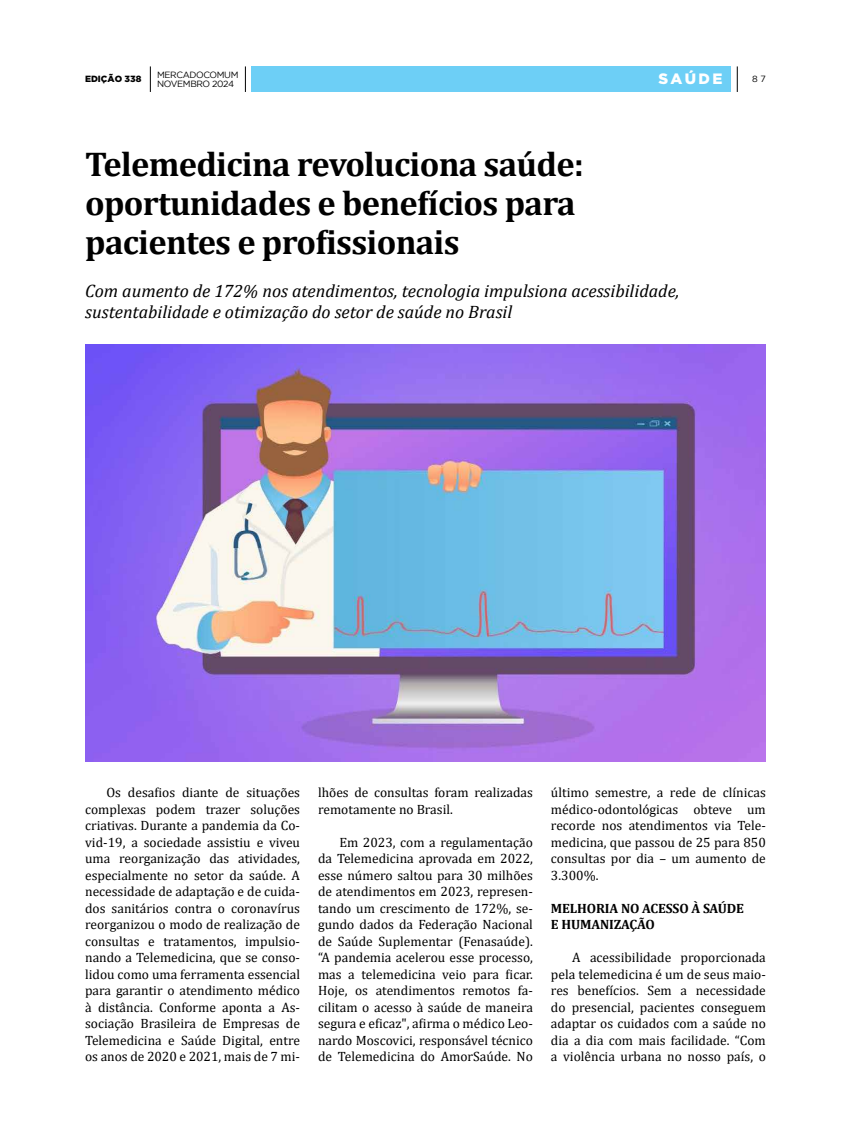
<style>
.page{position:relative;width:851px;height:1127px;background:#fff}
.page>*{position:absolute;margin:0;border:0;box-sizing:border-box;transform-origin:0 0}
.t1{font:700 34.5px/39px "Cambria";letter-spacing:-.02em;color:#000}
.t2{font:italic 18px/21px "Cambria";color:#000}
.t3{font:900 15px "Gotham";letter-spacing:.16em;color:#fff}
.t4{font:13.5px/16.5px "Cambria";color:#000;text-align:justify}
.t5{font:700 13.5px/16.5px "Cambria";letter-spacing:-.01em;color:#000}
.t6{font:9px "Gotham";letter-spacing:-.04em;color:#000}
.t7{font:900 9px "Gotham";color:#000}
</style>
<div class="page">
<div style="left:252px;top:66px;width:478px;height:26px;background:#6dcff6"></div>
<svg style="left:245px;top:66px;width:1px;height:26px"></svg>
<svg style="left:736px;top:66px;width:1px;height:26px"></svg>
<svg style="left:150px;top:66px;width:1px;height:26px"></svg>
<img style="left:85px;top:344px;width:680px;height:417px">
<p class="t7" style="left:85px;top:74px;width:58px">EDIÇÃO 338</p>
<p class="t3" style="left:658px;top:70px;width:65px">SAÚDE</p>
<p class="t6" style="left:752px;top:74px;width:15px">8 7</p>
<p class="t6" style="left:157px;top:79px;width:78px">NOVEMBRO 2024</p>
<p class="t6" style="left:157px;top:70px;width:83px">MERCADOCOMUM</p>
<h1 class="t1" style="left:85px;top:143px;width:500px">Telemedicina revoluciona saúde: oportunidades e benefícios para pacientes e profissionais</h1>
<h2 class="t2" style="left:85px;top:280px;width:595px">Com aumento de 172% nos atendimentos, tecnologia impulsiona acessibilidade, sustentabilidade e otimização do setor de saúde no Brasil</h2>
<p class="t4" style="left:85px;top:784px;width:216px;text-indent:21px">Os desafios diante de situações complexas podem trazer soluções criativas. Durante a pandemia da Co&shy;vid-19, a sociedade assistiu e viveu uma reorganização das atividades, especialmente no setor da saúde. A necessidade de adaptação e de cuida&shy;dos sanitários contra o coronavírus reorganizou o modo de realização de consultas e tratamentos, impulsio&shy;nando a Telemedicina, que se conso&shy;lidou como uma ferramenta essencial para garantir o atendimento médico à distância. Conforme aponta a As&shy;sociação Brasileira de Empresas de Telemedicina e Saúde Digital, entre os anos de 2020 e 2021, mais de 7 mi-</p>
<p class="t4" style="left:318px;top:784px;width:216px">lhões de consultas foram realizadas remotamente no Brasil.</p>
<p class="t4" style="left:318px;top:834px;width:216px;text-indent:21px">Em 2023, com a regulamentação da Telemedicina aprovada em 2022, esse número saltou para 30 milhões de atendimentos em 2023, represen&shy;tando um crescimento de 172%, se&shy;gundo dados da Federação Nacional de Saúde Suplementar (Fenasaúde). “A pandemia acelerou esse processo, mas a telemedicina veio para ficar.<br>Hoje, os atendimentos remotos fa&shy;cilitam o acesso à saúde de maneira segura e eficaz", afirma o médico Leo&shy;nardo Moscovici, responsável técnico de Telemedicina do AmorSaúde. No</p>
<p class="t4" style="left:551px;top:784px;width:216px">último semestre, a rede de clínicas médico-odontológicas obteve um recorde nos atendimentos via Tele&shy;medicina, que passou de 25 para 850 consultas por dia – um aumento de 3.300%.</p>
<p class="t5" style="left:551px;top:899px;width:194px">MELHORIA NO ACESSO À SAÚDE<br>E HUMANIZAÇÃO</p>
<p class="t4" style="left:551px;top:949px;width:216px;text-indent:21px">A acessibilidade proporcionada pela telemedicina é um de seus maio&shy;res benefícios. Sem a necessidade do presencial, pacientes conseguem adaptar os cuidados com a saúde no dia a dia com mais facilidade. “Com a violência urbana no nosso país, o</p>
</div>
